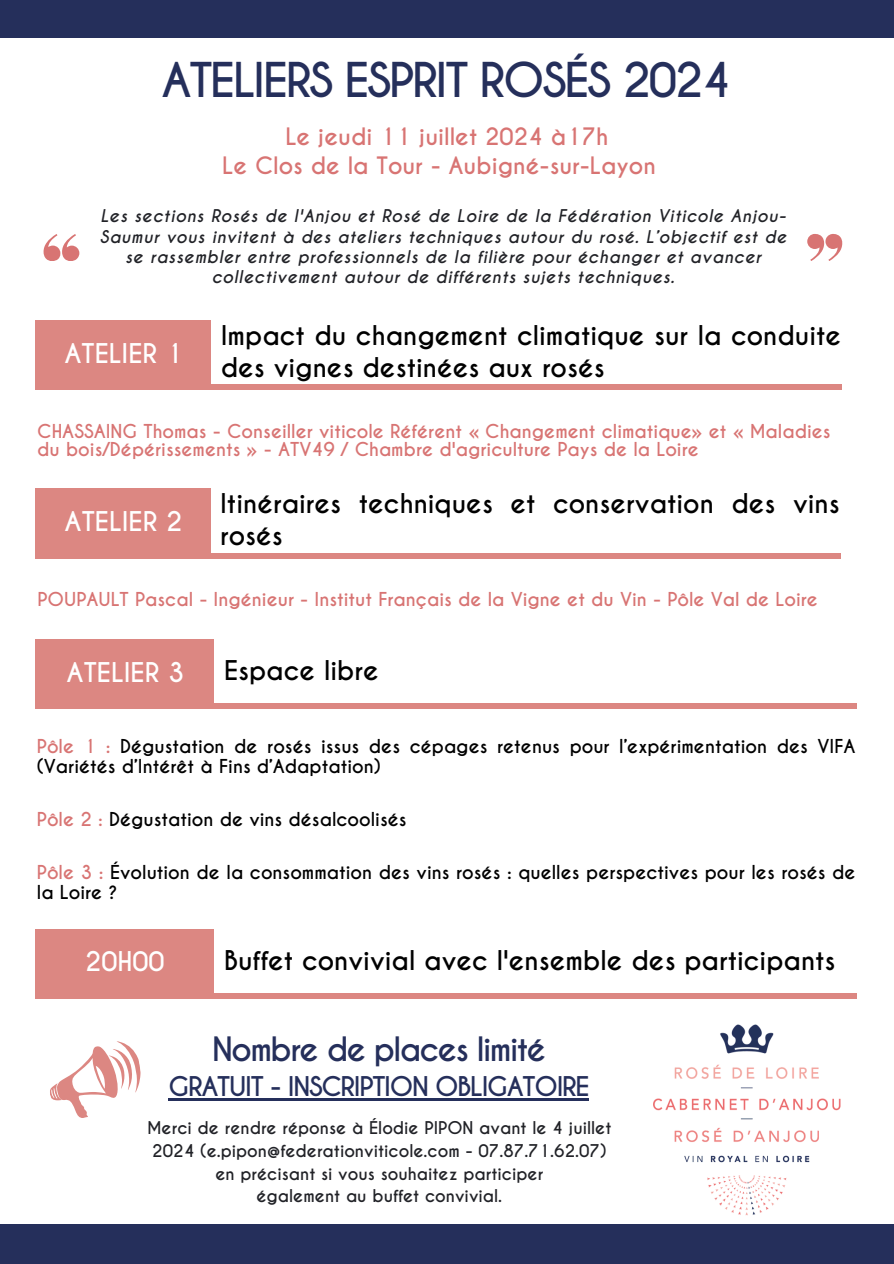
<style>
.page{position:relative;width:894px;height:1264px;background:#fff}
.page>*{position:absolute;margin:0;border:0;box-sizing:border-box;transform-origin:0 0}
.t1{font:700 45px "Caviar Dreams";letter-spacing:-.05em;color:#252f5b}
.t2{font:700 31.5px "Caviar Dreams";letter-spacing:-.05em;color:#252f5b}
.t3{font:700 25.5px/32.7px "Caviar Dreams";color:#000}
.t4{font:700 25.5px "Caviar Dreams";letter-spacing:-.05em;color:#252f5b}
.t5{font:700 25.5px "Caviar Dreams";color:#fff}
.t6{font:700 22.5px "Caviar Dreams";color:#d87473}
.t7{font:700 18px/20px "Caviar Dreams";color:#000}
.t8{font:700 18px/18px "Caviar Dreams";color:#d87473}
.t9{font:italic 700 16.5px/20.2px "Caviar Dreams";letter-spacing:.04em;color:#212227;text-align:center}
.t10{font:700 16.5px/22.5px "Caviar Dreams";color:#212227;text-align:center}
.s1{color:#d87473}
</style>
<div class="page">
<div style="left:0;top:1224px;width:893px;height:39px;background:#252f5b"></div>
<div style="left:0;top:0;width:893px;height:38px;background:#252f5b"></div>
<svg style="left:44px;top:234px;width:35px;height:27px"></svg>
<svg style="left:807px;top:234px;width:34px;height:27px"></svg>
<div style="left:35px;top:703px;width:821px;height:6px;background:#dc8782"></div>
<div style="left:35px;top:639px;width:178px;height:69px;background:#dc8782"></div>
<div style="left:35px;top:993px;width:821px;height:5px;background:#dc8782"></div>
<div style="left:35px;top:929px;width:178px;height:69px;background:#dc8782"></div>
<svg style="left:50px;top:1041px;width:91px;height:77px"></svg>
<img style="left:653px;top:1024px;width:188px;height:192px">
<div style="left:35px;top:385px;width:807px;height:5px;background:#dc8782"></div>
<div style="left:35px;top:320px;width:175px;height:70px;background:#dc8782"></div>
<div style="left:36px;top:553px;width:804px;height:5px;background:#dc8782"></div>
<div style="left:35px;top:488px;width:175px;height:70px;background:#dc8782"></div>
<hr style="left:168px;top:1098px;width:120px;height:2px;background:#252f5b">
<hr style="left:293px;top:1098px;width:295px;height:2px;background:#252f5b">
<p class="t1" style="left:161px;top:53px;width:571px">ATELIERS ESPRIT ROSÉS 2024</p>
<p class="t6" style="left:285px;top:123px;width:324px">Le jeudi 11 juillet 2024 à17h</p>
<h3 class="t6" style="left:222px;top:152px;width:435px">Le Clos de la Tour - Aubigné-sur-Layon</h3>
<h1 class="t9" style="left:100px;top:206px;width:688px">Les sections Rosés de l'Anjou et Rosé de Loire de la Fédération Viticole Anjou-Saumur vous invitent à des ateliers techniques autour du rosé. L’objectif est de se rassembler entre professionnels de la filière pour échanger et avancer collectivement autour de différents sujets techniques.</h1>
<h2 class="t5" style="left:64px;top:338px;width:121px">ATELIER 1</h2>
<h3 class="t3" style="left:221px;top:319px;width:622px">Impact du changement climatique sur la conduite des vignes destinées aux rosés</h3>
<p class="t8" style="left:37px;top:422px;width:794px">CHASSAING Thomas - Conseiller viticole Référent « Changement climatique» et « Maladies du bois/Dépérissements » - ATV49 / Chambre d'agriculture Pays de la Loire</p>
<h2 class="t5" style="left:65px;top:506px;width:119px">ATELIER 2</h2>
<p class="t3" style="left:220px;top:487px;width:621px">Itinéraires techniques et conservation des vins rosés</p>
<h3 class="t8" style="left:37px;top:591px;width:781px">POUPAULT Pascal - Ingénieur - Institut Français de la Vigne et du Vin - Pôle Val de Loire</h3>
<h4 class="t5" style="left:66px;top:656px;width:119px">ATELIER 3</h4>
<h4 class="t3" style="left:224px;top:654px;width:156px">Espace libre</h4>
<p class="t7" style="left:37px;top:736px;width:820px"><span class="s1">Pôle 1 :</span> Dégustation de rosés issus des cépages retenus pour l’expérimentation des VIFA (Variétés d’Intérêt à Fins d’Adaptation)</p>
<p class="t7" style="left:37px;top:809px;width:371px"><span class="s1">Pôle 2 :</span> Dégustation de vins désalcoolisés</p>
<p class="t7" style="left:37px;top:862px;width:820px"><span class="s1">Pôle 3 :</span> Évolution de la consommation des vins rosés : quelles perspectives pour les rosés de la Loire ?</p>
<h2 class="t5" style="left:85px;top:946px;width:81px">20H00</h2>
<h3 class="t3" style="left:224px;top:944px;width:613px">Buffet convivial avec l'ensemble des participants</h3>
<h2 class="t2" style="left:212px;top:1030px;width:335px">Nombre de places limité</h2>
<h2 class="t4" style="left:168px;top:1070px;width:422px">GRATUIT - INSCRIPTION OBLIGATOIRE</h2>
<p class="t10" style="left:147px;top:1117px;width:466px">Merci de rendre réponse à Élodie PIPON avant le 4 juillet<br>2024 (e.pipon@federationviticole.com - 07.87.71.62.07) en précisant si vous souhaitez participer</p>
<h2 class="t10" style="left:256px;top:1184px;width:247px">également au buffet convivial.</h2>
</div>
